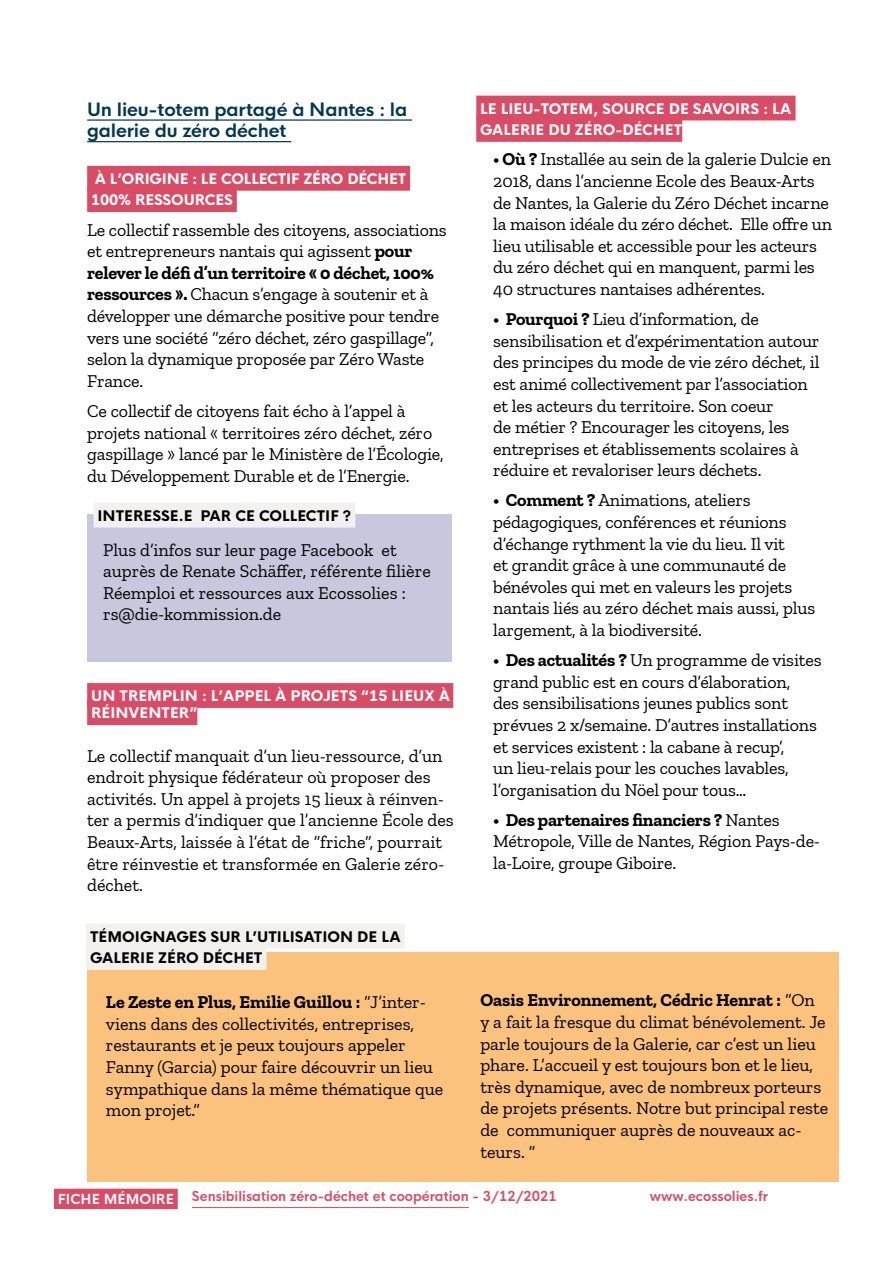
<style>
.page{position:relative;width:893px;height:1263px;background:#fff}
.page>*{position:absolute;margin:0;border:0;box-sizing:border-box;transform-origin:0 0}
.t1{font:18px/21.6px "Zilla Slab";letter-spacing:-.01em;color:#000}
.t2{font:700 18px/21.6px "HK Nova";letter-spacing:-.01em;color:#003854}
.t3{font:800 14.25px/21.3px "HK Nova";color:#fff}
.t4{font:800 14.25px/21.3px "HK Nova";color:#000}
.t5{font:700 13.5px "HK Nova";color:#da4c65;scale:.96 1}
.t6{font:700 13.5px "HK Nova";color:#fff}
.s1{font-weight:700}
</style>
<div class="page">
<hr style="left:192px;top:1207px;width:277px;height:1px;background:#da4c65">
<div style="left:54px;top:1189px;width:124px;height:20px;background:#da4c65"></div>
<div style="left:87px;top:952px;width:752px;height:230px;background:#fac27d"></div>
<div style="left:87px;top:514px;width:365px;height:148px;background:#c9c7de"></div>
<hr style="left:87px;top:119px;width:325px;height:2px;background:#003854">
<hr style="left:87px;top:141px;width:204px;height:1px;background:#003854">
<div style="left:87px;top:166px;width:323px;height:25px;background:#da4c65"></div>
<div style="left:87px;top:187px;width:150px;height:25px;background:#da4c65"></div>
<div style="left:476px;top:96px;width:319px;height:24px;background:#da4c65"></div>
<div style="left:476px;top:117px;width:206px;height:25px;background:#da4c65"></div>
<div style="left:94px;top:503px;width:261px;height:25px;background:#f3f1f0"></div>
<div style="left:86px;top:924px;width:319px;height:24px;background:#f3f1f0"></div>
<div style="left:86px;top:945px;width:180px;height:25px;background:#f3f1f0"></div>
<div style="left:87px;top:683px;width:366px;height:25px;background:#da4c65"></div>
<div style="left:87px;top:700px;width:110px;height:25px;background:#da4c65"></div>
<p class="t2" style="left:87px;top:96px;width:322px">Un lieu-totem partagé à Nantes : la galerie du zéro déchet</p>
<p class="t3" style="left:91px;top:167px;width:317px">À L’ORIGINE : LE COLLECTIF ZÉRO DÉCHET<br>100% RESSOURCES</p>
<p class="t1" style="left:87px;top:219px;width:361px">Le collectif rassemble des citoyens, associations et entrepreneurs nantais qui agissent <span class="s1">pour relever le défi d’un territoire « 0 déchet, 100% ressources ».</span> Chacun s’engage à soutenir et à développer une démarche positive pour tendre vers une société “zéro déchet, zéro gaspillage”, selon la dynamique proposée par Zéro Waste France.</p>
<p class="t1" style="left:87px;top:400px;width:358px">Ce collectif de citoyens fait écho à l’appel à projets national « territoires zéro déchet, zéro gaspillage » lancé par le Ministère de l’Écologie, du Développement Durable et de l’Energie.</p>
<p class="t4" style="left:98px;top:504px;width:255px">I NTERESSE.E PAR CE COLLECTIF ?</p>
<p class="t1" style="left:103px;top:539px;width:329px">Plus d’infos sur leur page Facebook et auprès de Renate Schäffer, référente filière Réemploi et ressources aux Ecossolies : rs@die-kommission.de</p>
<p class="t3" style="left:91px;top:686px;width:360px;line-height:17.1px">U N TREMPLIN : L’APPEL À PROJETS “15 LIEUX À<br>RÉINVENTER”</p>
<p class="t1" style="left:87px;top:745px;width:368px">Le collectif manquait d’un lieu-ressource, d’un endroit physique fédérateur où proposer des activités. Un appel à projets 15 lieux à réinven&shy;ter a permis d’indiquer que l’ancienne École des Beaux-Arts, laissée à l’état de “friche”, pourrait être réinvestie et transformée en Galerie zéro&shy;déchet.</p>
<p class="t4" style="left:90px;top:924px;width:312px">TÉMOIGNAGES SUR L’UTILISATION DE LA<br>GALERIE ZÉRO DÉCHET</p>
<p class="t3" style="left:480px;top:96px;width:313px">LE LIEU-TOTEM, SOURCE DE SAVOIRS : LA<br>GALERIE DU ZÉRO-DÉCHET</p>
<p class="t1" style="left:493px;top:149px;width:340px"><span class="s1">• Où ?</span> Installée au sein de la galerie Dulcie en 2018, dans l’ancienne Ecole des Beaux-Arts de Nantes, la Galerie du Zéro Déchet incarne la maison idéale du zéro déchet. Elle offre un lieu utilisable et accessible pour les acteurs du zéro déchet qui en manquent, parmi les 40 structures nantaises adhérentes.</p>
<p class="t1" style="left:493px;top:308px;width:328px"><span class="s1">• Pourquoi ?</span> Lieu d’information, de sensibilisation et d’expérimentation autour des principes du mode de vie zéro déchet, il est animé collectivement par l’association et les acteurs du territoire. Son coeur<br>de métier ? Encourager les citoyens, les entreprises et établissements scolaires à réduire et revaloriser leurs déchets.</p>
<p class="t1" style="left:493px;top:490px;width:323px"><span class="s1">• Comment ?</span> Animations, ateliers pédagogiques, conférences et réunions d’échange rythment la vie du lieu. Il vit<br>et grandit grâce à une communauté de bénévoles qui met en valeurs les projets nantais liés au zéro déchet mais aussi, plus largement, à la biodiversité.</p>
<p class="t1" style="left:493px;top:649px;width:330px"><span class="s1">• Des actualités ?</span> Un programme de visites grand public est en cours d’élaboration,<br>des sensibilisations jeunes publics sont prévues 2 x/semaine. D’autres installations et services existent : la cabane à recup’,<br>un lieu-relais pour les couches lavables, l’organisation du Nöel pour tous…</p>
<p class="t1" style="left:493px;top:809px;width:328px"><span class="s1">• Des partenaires financiers ?</span> Nantes<br>Métropole, Ville de Nantes, Région Pays-de&shy;la-Loire, groupe Giboire.</p>
<p class="t1" style="left:106px;top:991px;width:339px"><span class="s1">Le Zeste en Plus, Emilie Guillou :</span> “J’inter&shy;viens dans des collectivités, entreprises, restaurants et je peux toujours appeler Fanny (Garcia) pour faire découvrir un lieu sympathique dans la même thématique que mon projet.”</p>
<p class="t1" style="left:480px;top:990px;width:349px"><span class="s1">Oasis Environnement, Cédric Henrat :</span> “On y a fait la fresque du climat bénévolement. Je parle toujours de la Galerie, car c’est un lieu phare. L’accueil y est toujours bon et le lieu, très dynamique, avec de nombreux porteurs de projets présents. Notre but principal reste de communiquer auprès de nouveaux ac&shy;teurs. “</p>
<p class="t6" style="left:58px;top:1187px;width:118px">FICHE MÉMOIRE</p>
<p class="t5" style="left:192px;top:1185px;width:382px">Sensibilisation zéro-déchet et coopération - 3/12/2021</p>
<p class="t5" style="left:650px;top:1185px;width:125px">www.ecossolies.fr</p>
</div>
